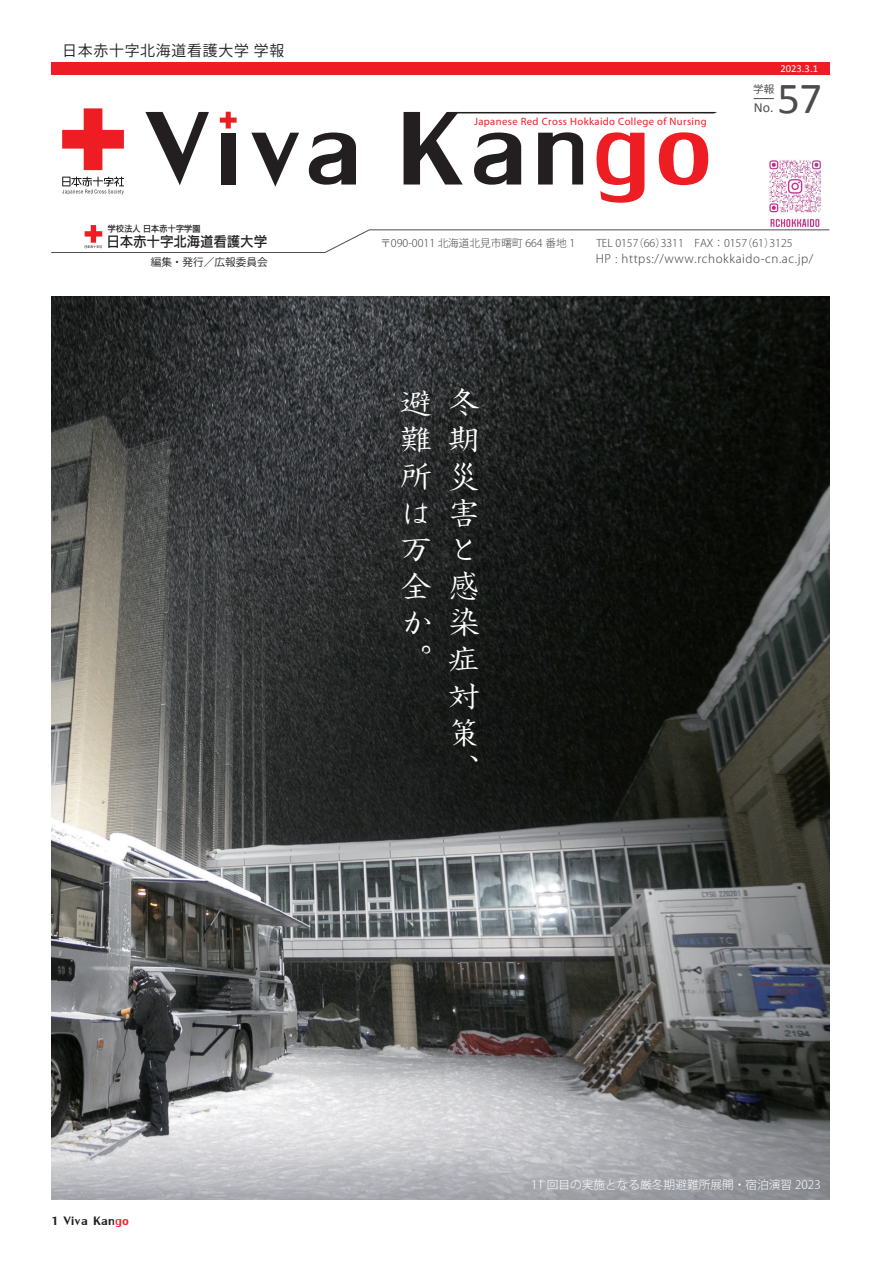
<style>
.page{position:relative;width:893px;height:1263px;background:#fff}
.page>*{position:absolute;margin:0;border:0;box-sizing:border-box;transform-origin:0 0}
.t1{font:44.7px "Calibri";color:#4b4c4d}
.t2{font:31.95px/36.8px "FG Kaisho NT M";color:#fff;text-align:justify}
.t3{font:18px "Lily UPC";letter-spacing:.05em;color:#231f20}
.t4{font:14.85px "Koz Go Pro";letter-spacing:.05em;color:#231f20}
.t5{font:13.8px "FGP Kaku Gothic Ca B";letter-spacing:.03em;color:#231f20;scale:.94 1}
.t6{font:13.8px "Calibri";color:#4b4c4d}
.t7{font:300 11.7px "Koz Go Pr 6 N";letter-spacing:.05em;color:#4b4c4d}
.t8{font:300 11.7px "Koz Go Pro";color:#fff}
.t9{font:300 10.65px "Koz Go Pr 6 N";color:#4b4c4d}
.t10{font:10.65px "Myriad";letter-spacing:.035em;color:#ee1d23}
.t11{font:10.65px "Koz Go Pr 6 N";color:#231f20}
.t12{font:10.65px "Calibri";color:#fff}
.t13{font:10.65px "Meiryo";color:#4b4c4d}
.t14{font:8.55px "FGP Kaku Gothic Ca B";letter-spacing:.03em;color:#231f20;scale:.94 1}
.s1{color:#ee1d23}
</style>
<div class="page">
<img style="left:769px;top:160px;width:52px;height:65px">
<svg style="left:62px;top:108px;width:62px;height:62px"></svg>
<svg style="left:62px;top:177px;width:62px;height:17px"></svg>
<svg style="left:754px;top:98px;width:20px;height:1px"></svg>
<svg style="left:51px;top:225px;width:779px;height:28px"></svg>
<div style="left:51px;top:62px;width:778px;height:12px;background:#ee1d23"></div>
<svg style="left:145px;top:112px;width:64px;height:73px"></svg>
<div style="left:221px;top:133px;width:14px;height:52px;background:#231f20"></div>
<svg style="left:251px;top:133px;width:48px;height:54px"></svg>
<svg style="left:309px;top:133px;width:47px;height:52px"></svg>
<svg style="left:404px;top:112px;width:313px;height:91px"></svg>
<svg style="left:220px;top:112px;width:17px;height:16px"></svg>
<img style="left:51px;top:297px;width:778px;height:902px">
<h3 class="t4" style="left:62px;top:41px;width:224px">日本赤十字北海道看護大学学報</h3>
<p class="t14" style="left:108px;top:224px;width:100px">学校法人日本赤十字学園</p>
<p class="t5" style="left:107px;top:235px;width:172px">日本赤十字北海道看護大学</p>
<p class="t11" style="left:151px;top:257px;width:118px">編集・発行／広報委員会</p>
<p class="t12" style="left:780px;top:61px;width:39px">2023.3.1</p>
<p class="t10" style="left:474px;top:116px;width:234px">Japanese Red Cross Hokkaido College of Nursing</p>
<p class="t13" style="left:753px;top:82px;width:23px">学報</p>
<p class="t6" style="left:754px;top:98px;width:21px">No.</p>
<h1 class="t1" style="left:778px;top:67px;width:46px">57</h1>
<p class="t9" style="left:380px;top:237px;width:260px">〒090-0011 北海道北見市曙町 664 番地 1　　TEL 0157</p>
<p class="t9" style="left:633px;top:237px;width:34px">（66）</p>
<p class="t9" style="left:742px;top:237px;width:34px">)61(</p>
<p class="t9" style="left:769px;top:237px;width:25px">3125</p>
<p class="t9" style="left:661px;top:237px;width:88px">3311　FAX：0157</p>
<h2 class="t2" style="left:400px;top:384px;width:32px">避難所は万全か</h2>
<h2 class="t2" style="left:400px;top:641px;width:32px">。</h2>
<h2 class="t2" style="left:448px;top:384px;width:33px;text-align:left">冬期災害と感染症対策</h2>
<h2 class="t2" style="left:448px;top:751px;width:31px">、</h2>
<p class="t7" style="left:596px;top:252px;width:219px">HP : https://www.rchokkaido-cn.ac j p. /</p>
<h3 class="t3" style="left:51px;top:1210px;width:79px">1 Viva Kan<span class="s1">go</span></h3>
<p class="t8" style="left:531px;top:1177px;width:291px">11 回目の実施となる厳冬期避難所展開・宿泊演習 2023</p>
</div>
